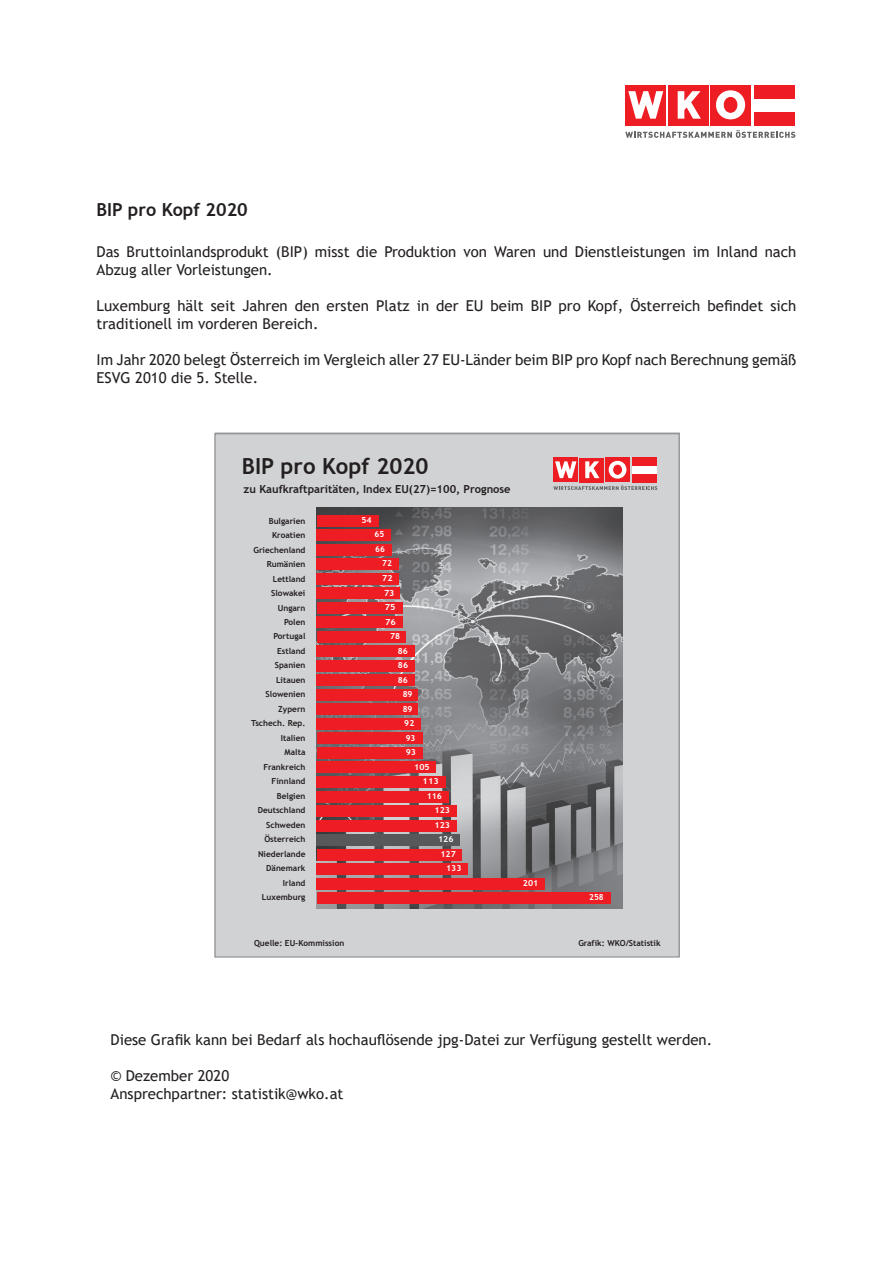
<style>
.page{position:relative;width:893px;height:1263px;background:#fff}
.page>*{position:absolute;margin:0;border:0;box-sizing:border-box;transform-origin:0 0}
.t1{font:700 22.2px "Trebuchet MS";color:#231f20}
.t2{font:700 18px "Trebuchet MS";color:#231f20}
.t3{font:15px/18px "Trebuchet MS";color:#231f20}
.t4{font:700 11.1px "Trebuchet MS";color:#231f20}
.t5{font:700 8.4px/14.5px "Trebuchet MS";color:#231f20;text-align:right}
.t6{font:700 8.4px "Trebuchet MS";color:#fff}
.t7{font:700 8.4px/14.7px "Trebuchet MS";color:#fff;scale:1.05 1}
.t8{font:700 8.4px "Trebuchet MS";color:#fff;scale:1.06 1}
.t9{font:700 8.4px "Trebuchet MS";color:#fff;scale:1.04 1}
.t10{font:700 8.4px "Trebuchet MS";color:#fff;scale:1.07 1}
.t11{font:700 8.4px "Trebuchet MS";color:#fff;scale:1.1 1}
.t12{font:700 8.4px "Trebuchet MS";color:#fff;scale:1.12 1}
</style>
<div class="page">
<div style="left:710px;top:85px;width:41px;height:40px;background:#ee1d23"></div>
<div style="left:668px;top:85px;width:40px;height:40px;background:#ee1d23"></div>
<svg style="left:625px;top:130px;width:170px;height:8px"></svg>
<svg style="left:678px;top:91px;width:23px;height:28px"></svg>
<div style="left:626px;top:85px;width:40px;height:40px;background:#ee1d23"></div>
<svg style="left:628px;top:91px;width:35px;height:28px"></svg>
<div style="left:755px;top:85px;width:40px;height:14px;background:#ee1d23"></div>
<div style="left:755px;top:112px;width:40px;height:13px;background:#ee1d23"></div>
<svg style="left:716px;top:90px;width:29px;height:29px"></svg>
<div style="left:724px;top:97px;width:13px;height:15px;background:#ee1d23;border-radius:50%"></div>
<div style="left:724px;top:97px;width:13px;height:16px;border:1px solid #ee1d23;border-radius:50%"></div>
<div style="left:215px;top:432px;width:464px;height:523px;background:#d1d2d4"></div>
<img style="left:316px;top:507px;width:307px;height:401px">
<div style="left:632px;top:466px;width:25px;height:8px;background:#fff"></div>
<div style="left:605px;top:458px;width:25px;height:24px;background:#ee1d23"></div>
<div style="left:579px;top:458px;width:25px;height:24px;background:#ee1d23"></div>
<svg style="left:553px;top:485px;width:104px;height:5px"></svg>
<svg style="left:585px;top:461px;width:14px;height:17px"></svg>
<div style="left:553px;top:458px;width:25px;height:24px;background:#ee1d23"></div>
<svg style="left:555px;top:461px;width:21px;height:17px"></svg>
<div style="left:632px;top:458px;width:25px;height:8px;background:#ee1d23"></div>
<div style="left:632px;top:474px;width:25px;height:8px;background:#ee1d23"></div>
<svg style="left:609px;top:461px;width:17px;height:18px"></svg>
<div style="left:614px;top:465px;width:7px;height:9px;background:#ee1d23;border-radius:50%"></div>
<div style="left:613px;top:465px;width:9px;height:9px;border:1px solid #ee1d23;border-radius:50%"></div>
<div style="left:317px;top:529px;width:74px;height:12px;background:#ee1d23"></div>
<div style="left:317px;top:558px;width:82px;height:12px;background:#ee1d23"></div>
<div style="left:317px;top:573px;width:82px;height:11px;background:#ee1d23"></div>
<div style="left:317px;top:587px;width:83px;height:12px;background:#ee1d23"></div>
<div style="left:317px;top:602px;width:85px;height:11px;background:#ee1d23"></div>
<div style="left:317px;top:617px;width:86px;height:11px;background:#ee1d23"></div>
<div style="left:317px;top:631px;width:89px;height:11px;background:#ee1d23"></div>
<div style="left:317px;top:646px;width:98px;height:11px;background:#ee1d23"></div>
<div style="left:317px;top:660px;width:98px;height:11px;background:#ee1d23"></div>
<div style="left:317px;top:675px;width:98px;height:11px;background:#ee1d23"></div>
<div style="left:317px;top:689px;width:101px;height:11px;background:#ee1d23"></div>
<div style="left:317px;top:704px;width:101px;height:11px;background:#ee1d23"></div>
<div style="left:317px;top:718px;width:104px;height:11px;background:#ee1d23"></div>
<div style="left:317px;top:733px;width:105px;height:11px;background:#ee1d23"></div>
<div style="left:317px;top:747px;width:105px;height:11px;background:#ee1d23"></div>
<div style="left:316px;top:762px;width:120px;height:11px;background:#ee1d23"></div>
<div style="left:317px;top:776px;width:129px;height:11px;background:#ee1d23"></div>
<div style="left:317px;top:791px;width:132px;height:11px;background:#ee1d23"></div>
<div style="left:317px;top:805px;width:140px;height:12px;background:#ee1d23"></div>
<div style="left:317px;top:820px;width:140px;height:11px;background:#ee1d23"></div>
<div style="left:317px;top:849px;width:144px;height:11px;background:#ee1d23"></div>
<div style="left:317px;top:863px;width:151px;height:12px;background:#ee1d23"></div>
<div style="left:317px;top:878px;width:228px;height:11px;background:#ee1d23"></div>
<div style="left:317px;top:892px;width:293px;height:12px;background:#ee1d23"></div>
<div style="left:317px;top:544px;width:75px;height:11px;background:#ee1d23"></div>
<div style="left:317px;top:515px;width:61px;height:11px;background:#ee1d23"></div>
<div style="left:317px;top:834px;width:143px;height:12px;background:#57585a"></div>
<p class="t2" style="left:97px;top:199px;width:153px">BIP pro Kopf 2020</p>
<p class="t3" style="left:97px;top:242px;width:701px">Das Bruttoinlandsprodukt (BIP) misst die Produktion von Waren und Dienstleistungen im Inland nach<br>Abzug aller Vorleistungen.</p>
<p class="t3" style="left:97px;top:296px;width:701px">Luxemburg hält seit Jahren den ersten Platz in der EU beim BIP pro Kopf, Österreich befindet sich traditionell im vorderen Bereich.</p>
<p class="t3" style="left:97px;top:350px;width:701px">Im Jahr 2020 belegt Österreich im Vergleich aller 27 EU-Länder beim BIP pro Kopf nach Berechnung gemäß<br>ESVG 2010 die 5. Stelle.</p>
<p class="t1" style="left:242px;top:453px;width:188px">BIP pro Kopf 2020</p>
<p class="t4" style="left:244px;top:482px;width:269px">zu Kaufkraftparitäten, Index EU(27)=100, Prognose</p>
<p class="t5" style="left:269px;top:513px;width:38px">Bulgarien</p>
<p class="t7" style="left:361px;top:512px;width:11px">54</p>
<p class="t5" style="left:272px;top:528px;width:35px">Kroatien</p>
<p class="t5" style="left:273px;top:571px;width:34px">Lettland</p>
<p class="t5" style="left:253px;top:542px;width:53px">Griechenland</p>
<p class="t5" style="left:267px;top:557px;width:40px">Rumänien</p>
<p class="t5" style="left:271px;top:586px;width:36px">Slowakei</p>
<p class="t5" style="left:273px;top:629px;width:34px">Portugal</p>
<p class="t5" style="left:278px;top:600px;width:29px">Ungarn</p>
<p class="t5" style="left:284px;top:615px;width:23px">Polen</p>
<p class="t5" style="left:277px;top:644px;width:30px">Estland</p>
<p class="t5" style="left:275px;top:658px;width:32px">Spanien</p>
<p class="t5" style="left:276px;top:673px;width:31px">Litauen</p>
<p class="t5" style="left:266px;top:687px;width:41px">Slowenien</p>
<p class="t5" style="left:251px;top:702px;width:56px">Zypern<br>Tschech. Rep.</p>
<p class="t5" style="left:281px;top:730px;width:26px">Italien</p>
<p class="t5" style="left:285px;top:745px;width:22px">Malta</p>
<p class="t5" style="left:263px;top:759px;width:44px">Frankreich<br>Finnland<br>Belgien</p>
<p class="t5" style="left:258px;top:803px;width:49px">Deutschland</p>
<p class="t5" style="left:264px;top:817px;width:43px;text-align:left">Schweden<br>Österreich</p>
<p class="t5" style="left:258px;top:846px;width:49px">Niederlande</p>
<p class="t5" style="left:266px;top:861px;width:41px">Dänemark</p>
<p class="t5" style="left:283px;top:875px;width:24px">Irland</p>
<p class="t5" style="left:262px;top:890px;width:45px">Luxemburg</p>
<p class="t6" style="left:374px;top:529px;width:11px">65</p>
<p class="t6" style="left:382px;top:558px;width:11px">72</p>
<p class="t10" style="left:382px;top:573px;width:11px">72</p>
<p class="t8" style="left:384px;top:587px;width:11px">73</p>
<p class="t11" style="left:385px;top:602px;width:11px">75</p>
<p class="t12" style="left:385px;top:616px;width:11px">76</p>
<p class="t6" style="left:390px;top:631px;width:12px">78</p>
<p class="t9" style="left:398px;top:645px;width:11px">86</p>
<p class="t7" style="left:398px;top:658px;width:11px">86</p>
<p class="t9" style="left:398px;top:674px;width:11px">86</p>
<p class="t6" style="left:403px;top:689px;width:11px">89</p>
<p class="t6" style="left:403px;top:703px;width:11px">89</p>
<p class="t6" style="left:404px;top:718px;width:12px">92</p>
<p class="t6" style="left:406px;top:732px;width:11px">93</p>
<p class="t7" style="left:406px;top:745px;width:11px">93</p>
<p class="t6" style="left:375px;top:544px;width:11px">66</p>
<p class="t8" style="left:414px;top:761px;width:16px">105</p>
<p class="t11" style="left:423px;top:776px;width:16px">113</p>
<p class="t9" style="left:427px;top:790px;width:16px">116</p>
<p class="t8" style="left:434px;top:805px;width:16px">123</p>
<p class="t10" style="left:434px;top:820px;width:16px">123</p>
<p class="t7" style="left:446px;top:846px;width:16px;text-indent:-6px">127<br>133</p>
<p class="t7" style="left:438px;top:832px;width:16px">126</p>
<p class="t7" style="left:523px;top:876px;width:16px">201</p>
<p class="t6" style="left:589px;top:892px;width:16px">258</p>
<p class="t5" style="left:254px;top:936px;width:92px">Quelle: EU-Kommission</p>
<p class="t5" style="left:578px;top:936px;width:84px">Grafik: WKO/Statistik</p>
<p class="t3" style="left:111px;top:1030px;width:603px">Diese Grafik kann bei Bedarf als hochauflösende jpg-Datei zur Verfügung gestellt werden.</p>
<p class="t3" style="left:111px;top:1066px;width:120px">© Dezember 2020</p>
<p class="t3" style="left:111px;top:1084px;width:234px">Ansprechpartner: statistik@wko.at</p>
</div>
